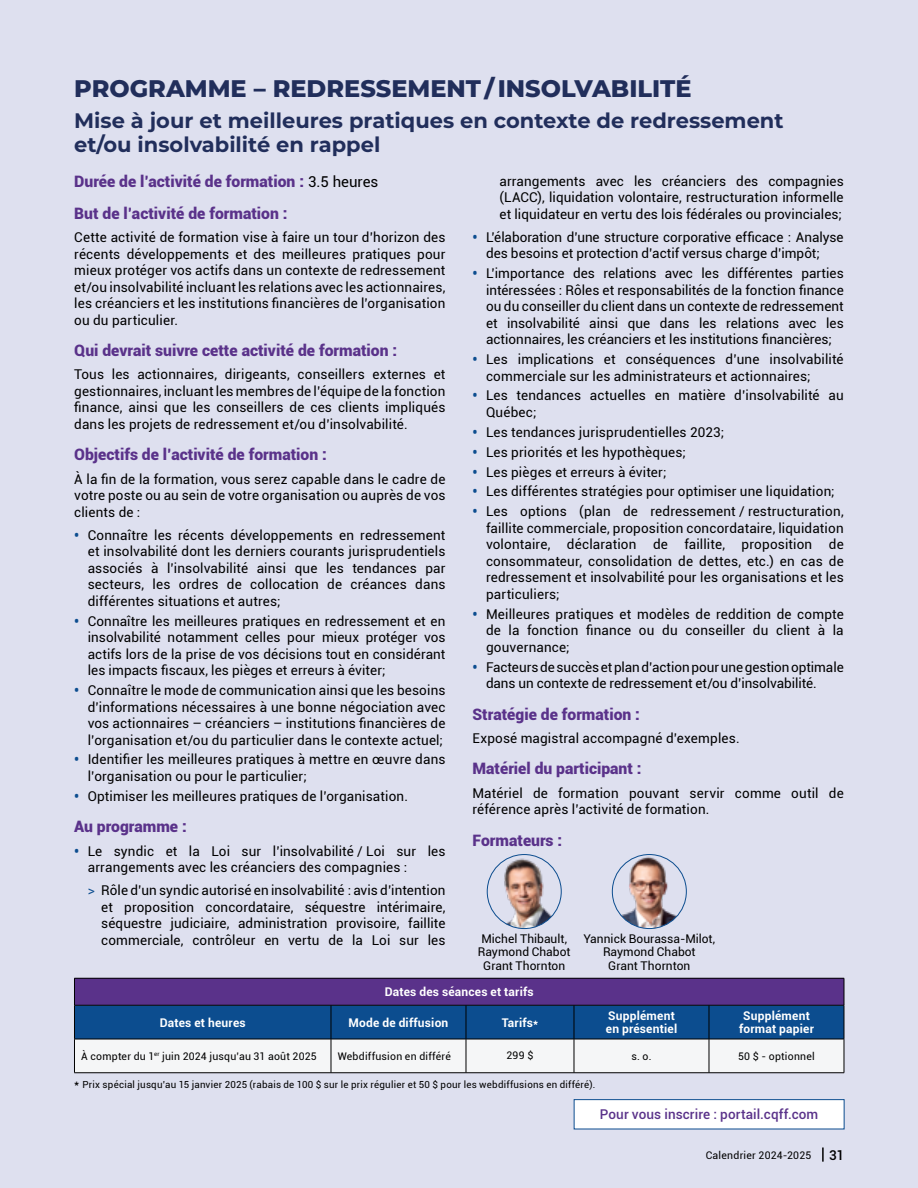
<style>
.page{position:relative;width:918px;height:1188px;background:#dee0ef}
.page>*{position:absolute;margin:0;border:0;box-sizing:border-box;transform-origin:0 0}
.t1{font:800 24px "Montserrat";color:#212e5b}
.t2{font:700 21px/24px "Montserrat";color:#212e5b}
.t3{font:900 15.75px/31.5px "Roboto";color:#5a328a}
.t4{font:13.5px/16.5px "Roboto";letter-spacing:.01em;color:#000;text-align:justify}
.t5{font:500 13.5px "Roboto";letter-spacing:.01em;color:#5a328a}
.t6{font:500 13.5px "Roboto";color:#000}
.t7{font:700 12px/13.5px "Roboto";letter-spacing:.015em;color:#fff}
.t8{font:12px/13.5px "Roboto";color:#000;text-align:center}
.t9{font:10.5px "Roboto";letter-spacing:.02em;color:#000}
.t10{font:9.75px "Roboto";letter-spacing:.025em;color:#000}
.s1{font-weight:400;font-size:15px;color:#000}
.s2{font-weight:900;color:#0c4d8f}
.s3{color:#0c4d8f}
.s4{font-size:12px}
</style>
<div class="page">
<svg style="left:74px;top:978px;width:771px;height:94px;background:#727eaf"></svg>
<hr style="left:74px;top:1005px;width:257px;height:1px;background:#000">
<hr style="left:74px;top:1005px;width:1px;height:34px;background:#000">
<hr style="left:331px;top:1005px;width:135px;height:1px;background:#000">
<hr style="left:331px;top:1005px;width:1px;height:34px;background:#000">
<hr style="left:466px;top:1005px;width:108px;height:1px;background:#000">
<hr style="left:466px;top:1005px;width:1px;height:34px;background:#000">
<hr style="left:574px;top:1005px;width:135px;height:1px;background:#000">
<hr style="left:574px;top:1005px;width:1px;height:34px;background:#000">
<hr style="left:709px;top:1005px;width:135px;height:1px;background:#000">
<hr style="left:709px;top:1005px;width:1px;height:34px;background:#000">
<hr style="left:844px;top:1005px;width:1px;height:34px;background:#000">
<hr style="left:74px;top:1039px;width:257px;height:1px;background:#000">
<hr style="left:74px;top:1039px;width:1px;height:34px;background:#000">
<hr style="left:331px;top:1039px;width:135px;height:1px;background:#000">
<hr style="left:331px;top:1039px;width:1px;height:34px;background:#000">
<hr style="left:466px;top:1039px;width:108px;height:1px;background:#000">
<hr style="left:466px;top:1039px;width:1px;height:34px;background:#000">
<hr style="left:574px;top:1039px;width:135px;height:1px;background:#000">
<hr style="left:574px;top:1039px;width:1px;height:34px;background:#000">
<hr style="left:709px;top:1039px;width:135px;height:1px;background:#000">
<hr style="left:709px;top:1039px;width:1px;height:34px;background:#000">
<hr style="left:844px;top:1039px;width:1px;height:34px;background:#000">
<hr style="left:74px;top:1072px;width:257px;height:1px;background:#000">
<hr style="left:331px;top:1072px;width:135px;height:1px;background:#000">
<hr style="left:466px;top:1072px;width:108px;height:1px;background:#000">
<hr style="left:574px;top:1072px;width:135px;height:1px;background:#000">
<hr style="left:709px;top:1072px;width:135px;height:1px;background:#000">
<img style="left:487px;top:855px;width:74px;height:74px;border-radius:37px">
<div style="left:487px;top:854px;width:75px;height:75px;border:1px solid #0c4d8f;border-radius:50%"></div>
<img style="left:612px;top:855px;width:74px;height:74px;border-radius:37px">
<div style="left:612px;top:854px;width:75px;height:75px;border:1px solid #0c4d8f;border-radius:50%"></div>
<div style="left:574px;top:1100px;width:270px;height:29px;background:#fff"></div>
<div style="left:574px;top:1099px;width:270px;height:30px;border:1px solid #0c4d8f"></div>
<svg style="left:822px;top:1148px;width:2px;height:14px"></svg>
<h1 class="t1" style="left:74px;top:71px;width:619px">PROGRAMME – REDRESSEMENT/ INSOLVABILITÉ</h1>
<h2 class="t2" style="left:74px;top:108px;width:711px">Mise à jour et meilleures pratiques en contexte de redressement et/ou insolvabilité en rappel</h2>
<p class="t3" style="left:74px;top:165px;width:306px">Durée de l’activité de formation : <span class="s1">3.5 heures<br></span>But de l’activité de formation :</p>
<p class="t4" style="left:74px;top:229px;width:373px">Cette activité de formation vise à faire un tour d’horizon des récents développements et des meilleures pratiques pour mieux protéger vos actifs dans un contexte de redressement et/ou insolvabilité incluant les relations avec les actionnaires, les créanciers et les institutions financières de l’organisation ou du particulier.</p>
<p class="t3" style="left:74px;top:334px;width:324px">Qui devrait suivre cette activité de formation :</p>
<p class="t4" style="left:74px;top:366px;width:373px">Tous les actionnaires, dirigeants, conseillers externes et gestionnaires, incluant les membres de l’équipe de la fonction finance, ainsi que les conseillers de ces clients impliqués dans les projets de redressement et/ou d’insolvabilité.</p>
<p class="t3" style="left:74px;top:438px;width:254px">Objectifs de l’activité de formation :</p>
<p class="t4" style="left:74px;top:470px;width:373px">À la fin de la formation, vous serez capable dans le cadre de votre poste ou au sein de votre organisation ou auprès de vos clients de :</p>
<p class="t4" style="left:88px;top:526px;width:359px;text-indent:-14px"><span class="s2">•</span> Connaître les récents développements en redressement et insolvabilité dont les derniers courants jurisprudentiels associés à l’insolvabilité ainsi que les tendances par secteurs, les ordres de collocation de créances dans différentes situations et autres;</p>
<p class="t4" style="left:88px;top:612px;width:359px;text-indent:-14px"><span class="s2">•</span> Connaître les meilleures pratiques en redressement et en insolvabilité notamment celles pour mieux protéger vos actifs lors de la prise de vos décisions tout en considérant les impacts fiscaux, les pièges et erreurs à éviter;</p>
<p class="t4" style="left:88px;top:681px;width:359px;text-indent:-14px"><span class="s2">•</span> Connaître le mode de communication ainsi que les besoins d’informations nécessaires à une bonne négociation avec vos actionnaires – créanciers – institutions financières de l’organisation et/ou du particulier dans le contexte actuel;</p>
<p class="t4" style="left:88px;top:751px;width:359px;text-indent:-14px"><span class="s2">•</span> Identifier les meilleures pratiques à mettre en œuvre dans l’organisation ou pour le particulier;</p>
<p class="t4" style="left:74px;top:787px;width:335px"><span class="s2">•</span> Optimiser les meilleures pratiques de l’organisation.</p>
<p class="t3" style="left:74px;top:810px;width:114px">Au programme :</p>
<p class="t4" style="left:88px;top:842px;width:359px;text-indent:-14px"><span class="s2">•</span> Le syndic et la Loi sur l’insolvabilité / Loi sur les arrangements avec les créanciers des compagnies :</p>
<p class="t4" style="left:101px;top:882px;width:346px;text-indent:-14px"><span class="s3">&gt;</span> Rôle d’un syndic autorisé en insolvabilité : avis d’intention et proposition concordataire, séquestre intérimaire, séquestre judiciaire, administration provisoire, faillite commerciale, contrôleur en vertu de la Loi sur les</p>
<p class="t4" style="left:500px;top:172px;width:346px">arrangements avec les créanciers des compagnies (LACC), liquidation volontaire, restructuration informelle et liquidateur en vertu des lois fédérales ou provinciales;</p>
<p class="t4" style="left:486px;top:228px;width:359px;text-indent:-14px"><span class="s2">•</span> L’élaboration d’une structure corporative efficace : Analyse des besoins et protection d’actif versus charge d’impôt;</p>
<p class="t4" style="left:486px;top:265px;width:359px;text-indent:-14px"><span class="s2">•</span> L’importance des relations avec les différentes parties intéressées : Rôles et responsabilités de la fonction finance ou du conseiller du client dans un contexte de redressement et insolvabilité ainsi que dans les relations avec les actionnaires, les créanciers et les institutions financières;</p>
<p class="t4" style="left:486px;top:351px;width:359px;text-indent:-14px"><span class="s2">•</span> Les implications et conséquences d’une insolvabilité commerciale sur les administrateurs et actionnaires;</p>
<p class="t4" style="left:486px;top:387px;width:359px;text-indent:-14px"><span class="s2">•</span> Les tendances actuelles en matière d’insolvabilité au<br>Québec;</p>
<p class="t4" style="left:472px;top:423px;width:253px"><span class="s2">•</span> Les tendances jurisprudentielles 2023;</p>
<p class="t4" style="left:472px;top:443px;width:215px"><span class="s2">•</span> Les priorités et les hypothèques;</p>
<p class="t4" style="left:472px;top:463px;width:196px"><span class="s2">•</span> Les pièges et erreurs à éviter;</p>
<p class="t4" style="left:472px;top:483px;width:364px"><span class="s2">•</span> Les différentes stratégies pour optimiser une liquidation;</p>
<p class="t4" style="left:486px;top:503px;width:359px;text-indent:-14px"><span class="s2">•</span> Les options (plan de redressement / restructuration, faillite commerciale, proposition concordataire, liquidation volontaire, déclaration de faillite, proposition de consommateur, consolidation de dettes, etc.) en cas de redressement et insolvabilité pour les organisations et les particuliers;</p>
<p class="t4" style="left:486px;top:605px;width:359px;text-indent:-14px"><span class="s2">•</span> Meilleures pratiques et modèles de reddition de compte de la fonction finance ou du conseiller du client à la gouvernance;</p>
<p class="t4" style="left:486px;top:658px;width:359px;text-indent:-14px"><span class="s2">•</span> Facteurs de succès et plan d’action pour une gestion optimale dans un contexte de redressement et/ou d’insolvabilité.</p>
<p class="t3" style="left:472px;top:698px;width:169px">Stratégie de formation :</p>
<p class="t4" style="left:472px;top:729px;width:269px">Exposé magistral accompagné d’exemples.</p>
<p class="t3" style="left:472px;top:752px;width:171px">Matériel du participant :</p>
<p class="t4" style="left:472px;top:784px;width:373px">Matériel de formation pouvant servir comme outil de référence après l’activité de formation.</p>
<p class="t3" style="left:472px;top:824px;width:91px">Formateurs :</p>
<p class="t8" style="left:478px;top:931px;width:94px">Michel Thibault,<br>Raymond Chabot<br>Grant Thornton</p>
<p class="t8" style="left:583px;top:931px;width:133px">Yannick Bourassa-Milot,<br>Raymond Chabot<br>Grant Thornton</p>
<p class="t7" style="left:385px;top:985px;width:150px">Dates des séances et tarifs</p>
<p class="t7" style="left:160px;top:1015px;width:87px">Dates et heures</p>
<p class="t7" style="left:349px;top:1015px;width:101px">Mode de diffusion</p>
<p class="t7" style="left:502px;top:1015px;width:38px">Tarifs*</p>
<p class="t7" style="left:606px;top:1008px;width:73px">Supplément en présentiel</p>
<p class="t7" style="left:739px;top:1008px;width:76px;text-align:center">Supplément format papier</p>
<p class="t9" style="left:81px;top:1049px;width:237px">À compter du 1<sup>er</sup> juin 2024 jusqu’au 31 août 2025</p>
<p class="t9" style="left:338px;top:1049px;width:115px">Webdiffusion en différé</p>
<p class="t9" style="left:507px;top:1048px;width:28px">299 $</p>
<p class="t9" style="left:631px;top:1049px;width:22px">s. o.</p>
<p class="t9" style="left:738px;top:1049px;width:78px">50 $ - optionnel</p>
<p class="t10" style="left:74px;top:1077px;width:523px"><span class="s4">*</span> Prix spécial jusqu’au 15 janvier 2025 (rabais de 100 $ sur le prix régulier et 50 $ pour les webdiffusions en différé).</p>
<p class="t5" style="left:600px;top:1104px;width:220px">Pour vous inscrire : portail.cqff.com</p>
<p class="t9" style="left:706px;top:1147px;width:107px">Calendrier 2024-2025</p>
<p class="t6" style="left:829px;top:1145px;width:17px">31</p>
</div>
